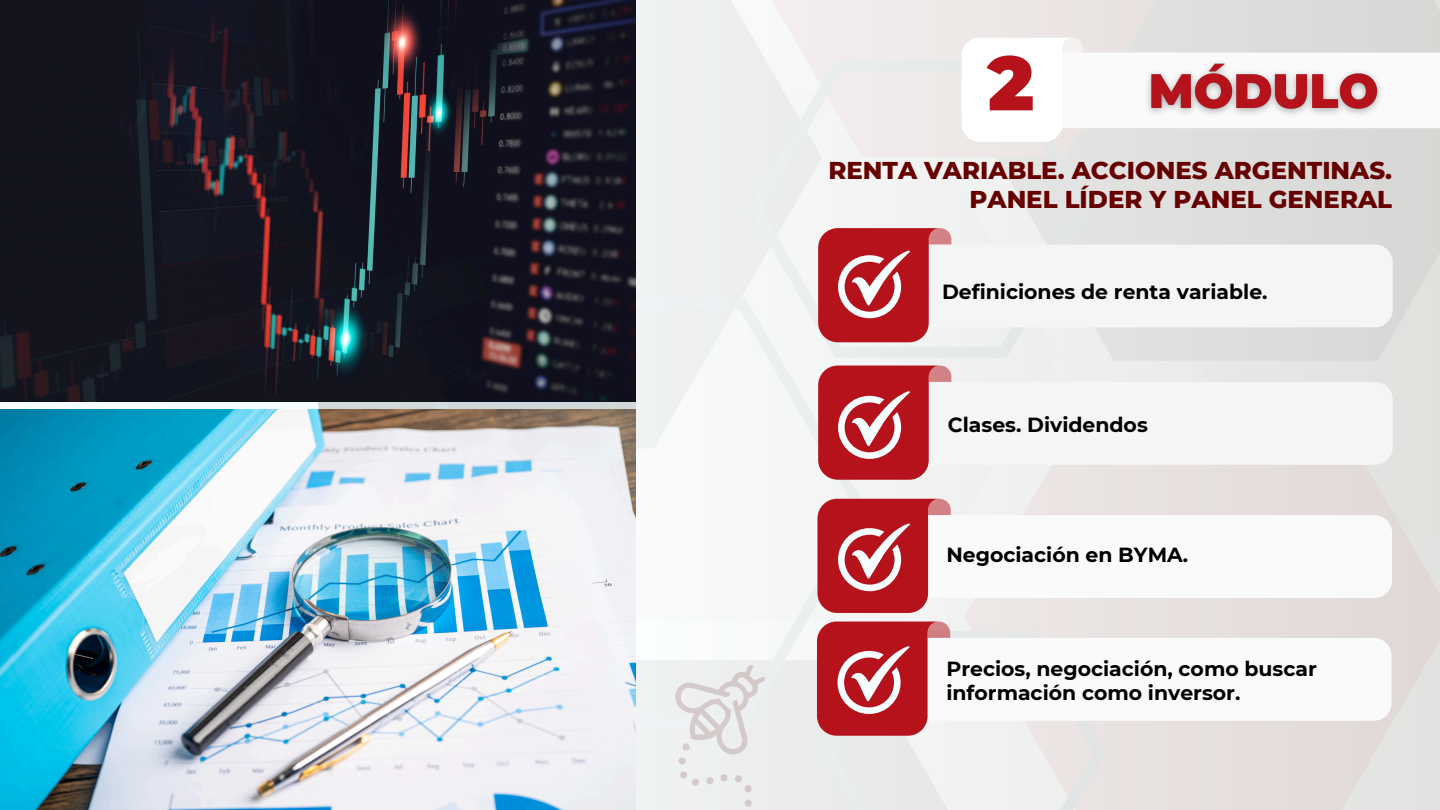
<style>
.page{position:relative;width:1440px;height:810px;background:#fff}
.page>*{position:absolute;margin:0;border:0;box-sizing:border-box;transform-origin:0 0}
.t1{font:900 76.7px "Montserrat";color:#b5121b}
.t2{font:800 24.4px/29.2px "Montserrat";color:#670000;text-align:right}
.t3{font:700 20.4px/24px "Montserrat";color:#000}
</style>
<div class="page">
<div style="left:637px;top:0;width:803px;height:810px;background:linear-gradient(to right,#f6f7f7,#dcd9d7)"></div>
<img style="left:0;top:409px;width:635px;height:401px">
<img style="left:0;top:0;width:635px;height:402px">
<svg style="left:962px;top:38px;width:478px;height:104px"></svg>
<img style="left:1139px;top:54px;width:250px;height:68px">
<svg style="left:675px;top:665px;width:90px;height:99px;background:#e6e5e5"></svg>
<svg style="left:680px;top:771px;width:19px;height:15px"></svg>
<svg style="left:706px;top:777px;width:7px;height:7px"></svg>
<svg style="left:720px;top:774px;width:7px;height:7px"></svg>
<svg style="left:735px;top:775px;width:17px;height:17px"></svg>
<svg style="left:745px;top:800px;width:7px;height:7px"></svg>
<div style="left:951px;top:382px;width:442px;height:83px;background:#f5f5f5"></div>
<div style="left:951px;top:244px;width:442px;height:83px;background:#f5f5f5"></div>
<svg style="left:818px;top:228px;width:133px;height:114px"></svg>
<svg style="left:818px;top:366px;width:133px;height:114px"></svg>
<svg style="left:951px;top:515px;width:441px;height:83px"></svg>
<svg style="left:817px;top:499px;width:134px;height:114px"></svg>
<svg style="left:950px;top:638px;width:441px;height:83px"></svg>
<svg style="left:817px;top:622px;width:133px;height:114px"></svg>
<p class="t1" style="left:988px;top:36px;width:48px">2</p>
<p class="t2" style="left:828px;top:156px;width:565px">RENTA VARIABLE. ACCIONES ARGENTINAS.<br>PANEL LÍDER Y PANEL GENERAL</p>
<p class="t3" style="left:942px;top:280px;width:327px">Definiciones de renta variable.</p>
<h2 class="t3" style="left:948px;top:412px;width:201px">Clases. Dividendos</h2>
<p class="t3" style="left:946px;top:543px;width:243px">Negociación en BYMA.</p>
<p class="t3" style="left:946px;top:656px;width:372px">Precios, negociación, como buscar información como inversor.</p>
</div>
